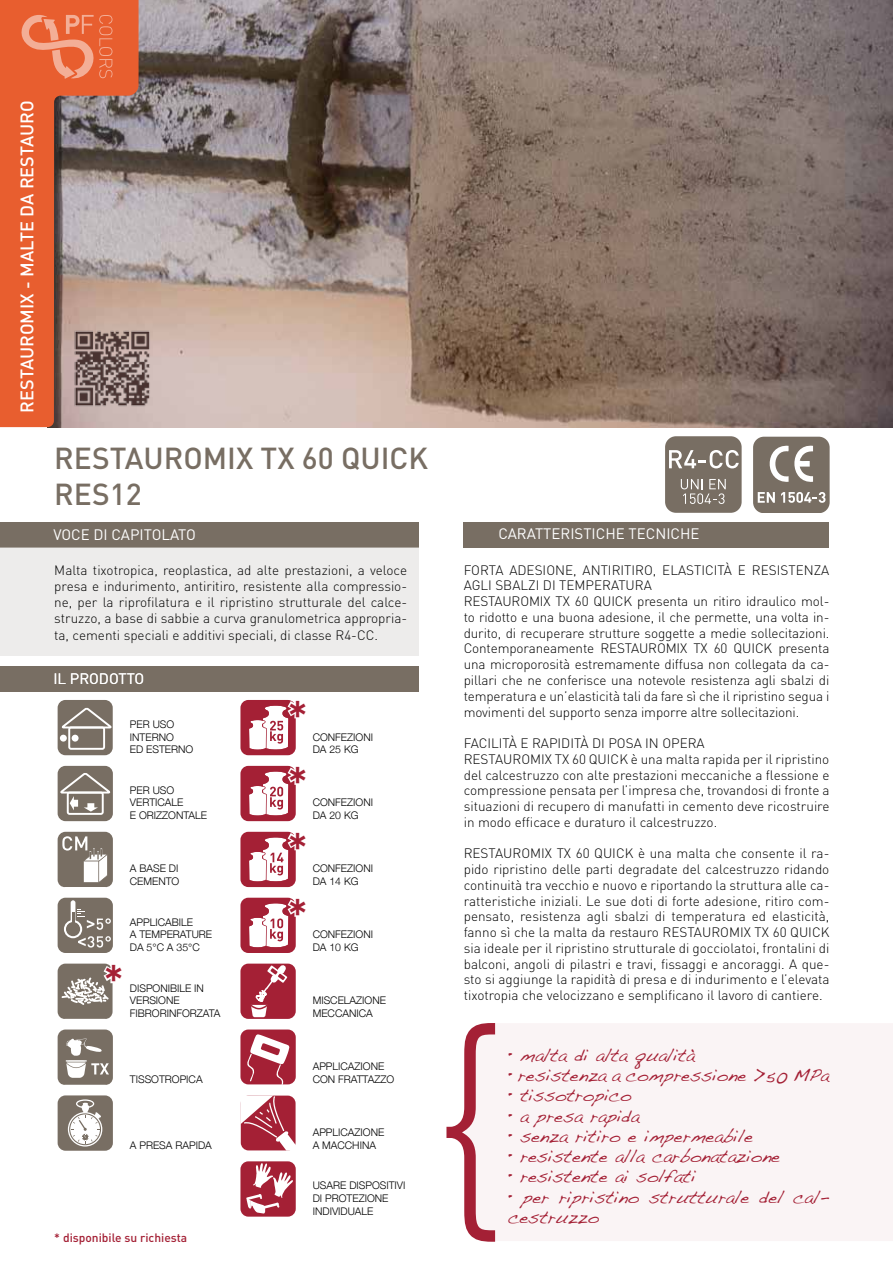
<style>
.page{position:relative;width:893px;height:1263px;background:#fff}
.page>*{position:absolute;margin:0;border:0;box-sizing:border-box;transform-origin:0 0}
.t1{font:500 43.5px "DIN";color:#a42035}
.t2{font:500 30px/36px "DIN";color:#786e63}
.t3{font:18px/20.2px "Handwriting Dakota";color:#a42035}
.t4{font:500 18px "DIN";color:#fff}
.t5{font:15px "DIN";color:#fff}
.t6{font:300 13.5px/15.8px "DIN";letter-spacing:-.01em;color:#000;text-align:justify}
.t7{font:500 12px "DIN";color:#a42035}
.t8{font:300 10.5px/12.6px "Helvetica Neue";color:#000}
</style>
<div class="page">
<div style="left:0;top:522px;width:419px;height:25px;background:#786e63"></div>
<div style="left:463px;top:522px;width:366px;height:25px;background:#786e63"></div>
<div style="left:495px;top:1023px;width:398px;height:218px;background:#faf4f5"></div>
<svg style="left:446px;top:1023px;width:49px;height:219px"></svg>
<div style="left:0;top:547px;width:419px;height:109px;background:#edeceb"></div>
<img style="left:139px;top:0;width:754px;height:427px">
<div style="left:753px;top:437px;width:76px;height:75px;background:#786e63;border-radius:11px"></div>
<svg style="left:769px;top:445px;width:44px;height:37px"></svg>
<svg style="left:758px;top:492px;width:17px;height:11px"></svg>
<svg style="left:781px;top:492px;width:44px;height:11px"></svg>
<div style="left:665px;top:436px;width:77px;height:77px;background:#786e63;border-radius:11px"></div>
<svg style="left:669px;top:450px;width:70px;height:18px"></svg>
<svg style="left:681px;top:479px;width:45px;height:25px"></svg>
<svg style="left:0;top:0;width:139px;height:427px;fill:#e85e2f"></svg>
<img style="left:70px;top:325px;width:85px;height:85px">
<svg style="left:20px;top:13px;width:92px;height:66px"></svg>
<div style="left:58px;top:700px;width:55px;height:55px;background:#786e63;border-radius:8px"></div>
<div style="left:240px;top:700px;width:56px;height:55px;background:#a42035;border-radius:8px"></div>
<div style="left:58px;top:766px;width:55px;height:55px;background:#786e63;border-radius:8px"></div>
<svg style="left:60px;top:773px;width:50px;height:42px"></svg>
<div style="left:240px;top:766px;width:56px;height:55px;background:#a42035;border-radius:8px"></div>
<svg style="left:58px;top:832px;width:55px;height:56px"></svg>
<div style="left:240px;top:832px;width:56px;height:55px;background:#a42035;border-radius:8px"></div>
<div style="left:58px;top:898px;width:55px;height:55px;background:#786e63;border-radius:8px"></div>
<svg style="left:64px;top:920px;width:18px;height:18px"></svg>
<svg style="left:71px;top:900px;width:4px;height:32px"></svg>
<div style="left:66px;top:922px;width:14px;height:14px;background:#786e63;border-radius:50%"></div>
<hr style="left:72px;top:912px;width:2px;height:21px;background:#786e63">
<svg style="left:78px;top:936px;width:33px;height:11px"></svg>
<svg style="left:77px;top:909px;width:34px;height:21px"></svg>
<div style="left:240px;top:898px;width:56px;height:55px;background:#a42035;border-radius:8px"></div>
<div style="left:240px;top:963px;width:56px;height:56px;background:#a42035;border-radius:8px"></div>
<svg style="left:251px;top:965px;width:36px;height:52px"></svg>
<svg style="left:58px;top:1029px;width:55px;height:56px"></svg>
<div style="left:240px;top:1029px;width:56px;height:55px;background:#a42035;border-radius:8px"></div>
<svg style="left:245px;top:1034px;width:45px;height:51px"></svg>
<div style="left:58px;top:1095px;width:55px;height:56px;background:#786e63;border-radius:8px"></div>
<svg style="left:68px;top:1099px;width:34px;height:47px"></svg>
<svg style="left:240px;top:1095px;width:56px;height:56px"></svg>
<div style="left:240px;top:1161px;width:56px;height:55px;background:#a42035;border-radius:8px"></div>
<svg style="left:246px;top:1162px;width:47px;height:51px"></svg>
<svg style="left:248px;top:765px;width:48px;height:51px"></svg>
<svg style="left:0;top:666px;width:419px;height:84px"></svg>
<svg style="left:248px;top:897px;width:48px;height:51px"></svg>
<svg style="left:248px;top:831px;width:48px;height:51px"></svg>
<svg style="left:58px;top:963px;width:55px;height:56px"></svg>
<h3 class="t4" style="left:15px;top:413px;width:314px;rotate:-90deg">RESTAUROMIX - MALTE DA RESTAURO</h3>
<h2 class="t2" style="left:54px;top:439px;width:375px">RESTAUROMIX TX 60 QUICK<br>RES12</h2>
<p class="t5" style="left:53px;top:525px;width:144px">VOCE DI CAPITOLATO</p>
<p class="t5" style="left:498px;top:525px;width:203px">CARATTERISTICHE TECNICHE</p>
<p class="t6" style="left:54px;top:562px;width:354px;line-height:16.2px">Malta tixotropica, reoplastica, ad alte prestazioni, a veloce presa e indurimento, antiritiro, resistente alla compressio&shy;ne, per la riprofilatura e il ripristino strutturale del calce&shy;struzzo, a base di sabbie a curva granulometrica appropria&shy;ta, cementi speciali e additivi speciali, di classe R4-CC.</p>
<p class="t5" style="left:53px;top:669px;width:93px">IL PRODOTTO</p>
<p class="t8" style="left:130px;top:717px;width:65px">PER USO<br>INTERNO<br>ED ESTERNO</p>
<p class="t8" style="left:130px;top:783px;width:79px">PER USO<br>VERTICALE<br>E ORIZZONTALE</p>
<h1 class="t1" style="left:287px;top:688px;width:23px">*</h1>
<p class="t8" style="left:313px;top:730px;width:62px">CONFEZIONI<br>DA 25 KG</p>
<h1 class="t1" style="left:287px;top:754px;width:23px">*</h1>
<p class="t8" style="left:313px;top:796px;width:62px">CONFEZIONI<br>DA 20 KG</p>
<h1 class="t1" style="left:287px;top:820px;width:23px">*</h1>
<h1 class="t1" style="left:103px;top:953px;width:23px">*</h1>
<p class="t8" style="left:130px;top:861px;width:51px">A BASE DI<br>CEMENTO</p>
<p class="t8" style="left:313px;top:861px;width:62px">CONFEZIONI<br>DA 14 KG</p>
<p class="t8" style="left:130px;top:915px;width:84px">APPLICABILE<br>A TEMPERATURE<br>DA 5°C A 35°C</p>
<h1 class="t1" style="left:287px;top:886px;width:23px">*</h1>
<p class="t8" style="left:313px;top:927px;width:62px">CONFEZIONI<br>DA 10 KG</p>
<p class="t8" style="left:130px;top:981px;width:92px">DISPONIBILE IN<br>VERSIONE<br>FIBRORINFORZATA</p>
<p class="t8" style="left:313px;top:993px;width:75px">MISCELAZIONE<br>MECCANICA</p>
<p class="t8" style="left:130px;top:1072px;width:74px">TISSOTROPICA</p>
<p class="t8" style="left:313px;top:1059px;width:83px">APPLICAZIONE<br>CON FRATTAZZO</p>
<p class="t8" style="left:130px;top:1138px;width:83px">A PRESA RAPIDA</p>
<p class="t8" style="left:313px;top:1125px;width:73px">APPLICAZIONE<br>A MACCHINA</p>
<p class="t8" style="left:313px;top:1178px;width:94px">USARE DISPOSITIVI<br>DI PROTEZIONE<br>INDIVIDUALE</p>
<p class="t7" style="left:54px;top:1229px;width:134px">* disponibile su richiesta</p>
<p class="t6" style="left:464px;top:562px;width:367px;text-align:left">FORTA ADESIONE, ANTIRITIRO, ELASTICITÀ E RESISTENZA AGLI SBALZI DI TEMPERATURA<br>RESTAUROMIX TX 60 QUICK presenta un ritiro idraulico mol&shy;to ridotto e una buona adesione, il che permette, una volta in&shy;durito, di recuperare strutture soggette a medie sollecitazioni.<br>Contemporaneamente RESTAUROMIX TX 60 QUICK presenta una microporosità estremamente diffusa non collegata da ca&shy;pillari che ne conferisce una notevole resistenza agli sbalzi di temperatura e un’elasticità tali da fare sì che il ripristino segua i movimenti del supporto senza imporre altre sollecitazioni.</p>
<p class="t6" style="left:464px;top:735px;width:367px;text-align:left">FACILITÀ E RAPIDITÀ DI POSA IN OPERA<br>RESTAUROMIX TX 60 QUICK è una malta rapida per il ripristino del calcestruzzo con alte prestazioni meccaniche a flessione e compressione pensata per l’impresa che, trovandosi di fronte a situazioni di recupero di manufatti in cemento deve ricostruire in modo efficace e duraturo il calcestruzzo.</p>
<p class="t6" style="left:464px;top:845px;width:367px">RESTAUROMIX TX 60 QUICK è una malta che consente il ra&shy;pido ripristino delle parti degradate del calcestruzzo ridando continuità tra vecchio e nuovo e riportando la struttura alle ca&shy;ratteristiche iniziali. Le sue doti di forte adesione, ritiro com&shy;pensato, resistenza agli sbalzi di temperatura ed elasticità, fanno sì che la malta da restauro RESTAUROMIX TX 60 QUICK sia ideale per il ripristino strutturale di gocciolatoi, frontalini di balconi, angoli di pilastri e travi, fissaggi e ancoraggi. A que&shy;sto si aggiunge la rapidità di presa e di indurimento e l’elevata tixotropia che velocizzano e semplificano il lavoro di cantiere.</p>
<h3 class="t3" style="left:508px;top:1044px;width:189px">• malta di alta qualità</h3>
<h3 class="t3" style="left:508px;top:1065px;width:323px">• resistenza a compressione &gt;50 MPa</h3>
<h3 class="t3" style="left:508px;top:1085px;width:125px">• tissotropico</h3>
<h3 class="t3" style="left:508px;top:1105px;width:133px">• a presa rapida</h3>
<h3 class="t3" style="left:508px;top:1125px;width:246px">• senza ritiro e impermeabile</h3>
<h3 class="t3" style="left:508px;top:1146px;width:273px">• resistente alla carbonatazione</h3>
<h3 class="t3" style="left:508px;top:1166px;width:189px">• resistente ai solfati</h3>
<h3 class="t3" style="left:508px;top:1186px;width:323px">• per ripristino strutturale del cal&shy;cestruzzo</h3>
</div>
